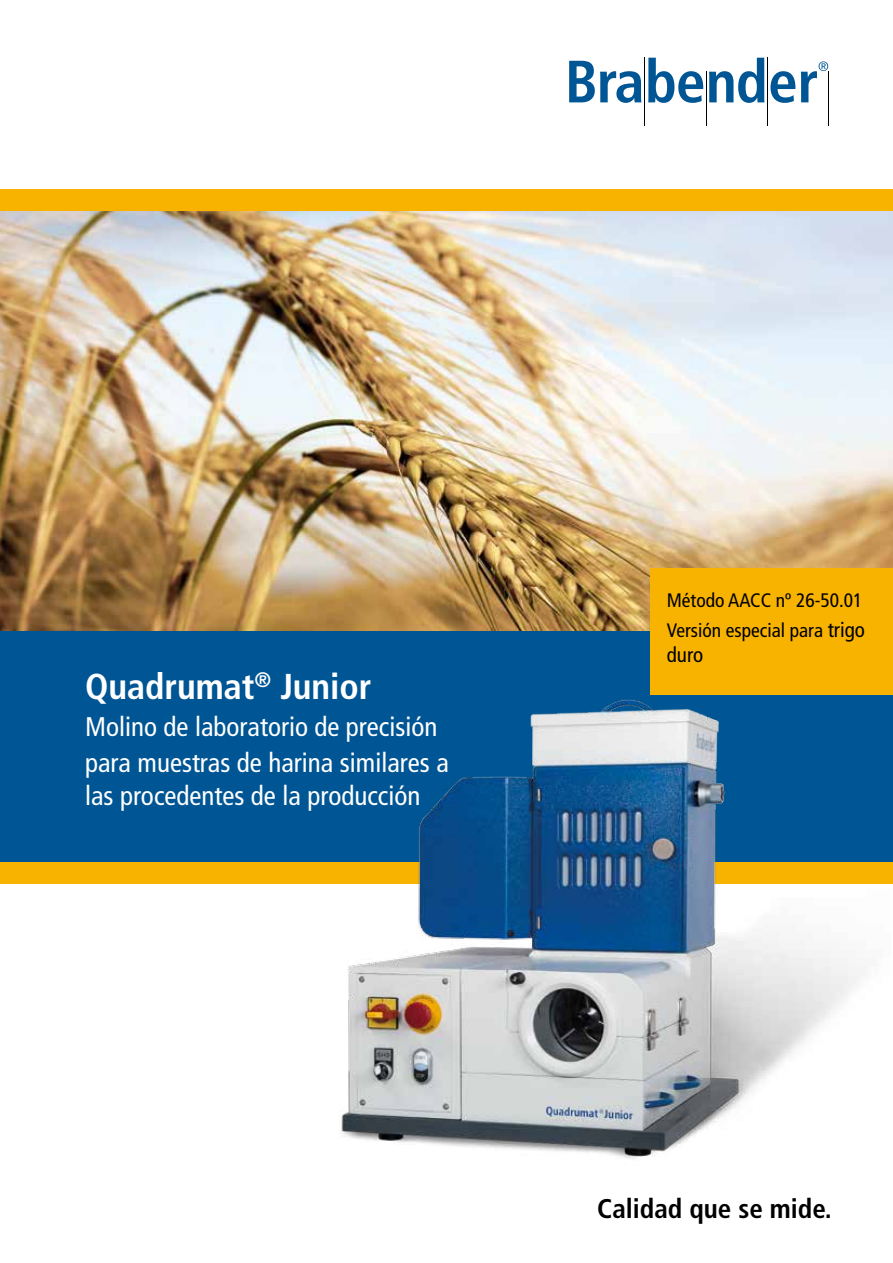
<style>
.page{position:relative;width:893px;height:1263px;background:#fff}
.page>*{position:absolute;margin:0;border:0;box-sizing:border-box;transform-origin:0 0}
.t1{font:700 condensed 36px "Frutiger LT Std";color:#fff}
.t2{font:condensed 27px/36.6px "Frutiger LT Std";color:#fff}
.t3{font:700 condensed 27px "Frutiger LT Std";color:#000}
.t4{font:condensed 21px "Frutiger LT Std";color:#000}
.t5{font:condensed 19.5px/29.4px "Frutiger LT Std";color:#000}
.s1{font-size:21px}
</style>
<div class="page">
<img style="left:0;top:211px;width:893px;height:420px">
<div style="left:0;top:189px;width:893px;height:22px;background:#f8b200"></div>
<div style="left:0;top:631px;width:893px;height:253px;background:#005694"></div>
<div style="left:0;top:863px;width:893px;height:21px;background:#f8b200"></div>
<svg style="left:569px;top:61px;width:72px;height:42px"></svg>
<svg style="left:648px;top:58px;width:55px;height:45px"></svg>
<svg style="left:709px;top:58px;width:55px;height:45px"></svg>
<svg style="left:770px;top:71px;width:25px;height:32px"></svg>
<svg style="left:801px;top:61px;width:27px;height:41px"></svg>
<hr style="left:644px;top:58px;width:1px;height:68px;background:#000">
<hr style="left:767px;top:58px;width:1px;height:68px;background:#000">
<hr style="left:706px;top:72px;width:1px;height:54px;background:#000">
<hr style="left:828px;top:72px;width:1px;height:54px;background:#000">
<div style="left:651px;top:568px;width:242px;height:127px;background:#f8b200"></div>
<img style="left:305px;top:682px;width:588px;height:477px">
<h1 class="t1" style="left:85px;top:665px;width:288px">Quadrumat<sup>®</sup> Junior</h1>
<p class="t2" style="left:85px;top:708px;width:365px">Molino de laboratorio de precisión para muestras de harina similares a</p>
<p class="t2" style="left:85px;top:777px;width:337px">las procedentes de la producción</p>
<p class="t5" style="left:667px;top:586px;width:200px">Método AACC nº 26-50.01<br>Versión especial para <span class="s1">trigo</span></p>
<p class="t4" style="left:667px;top:642px;width:38px">duro</p>
<p class="t3" style="left:597px;top:1193px;width:236px">Calidad que se mide.</p>
</div>
